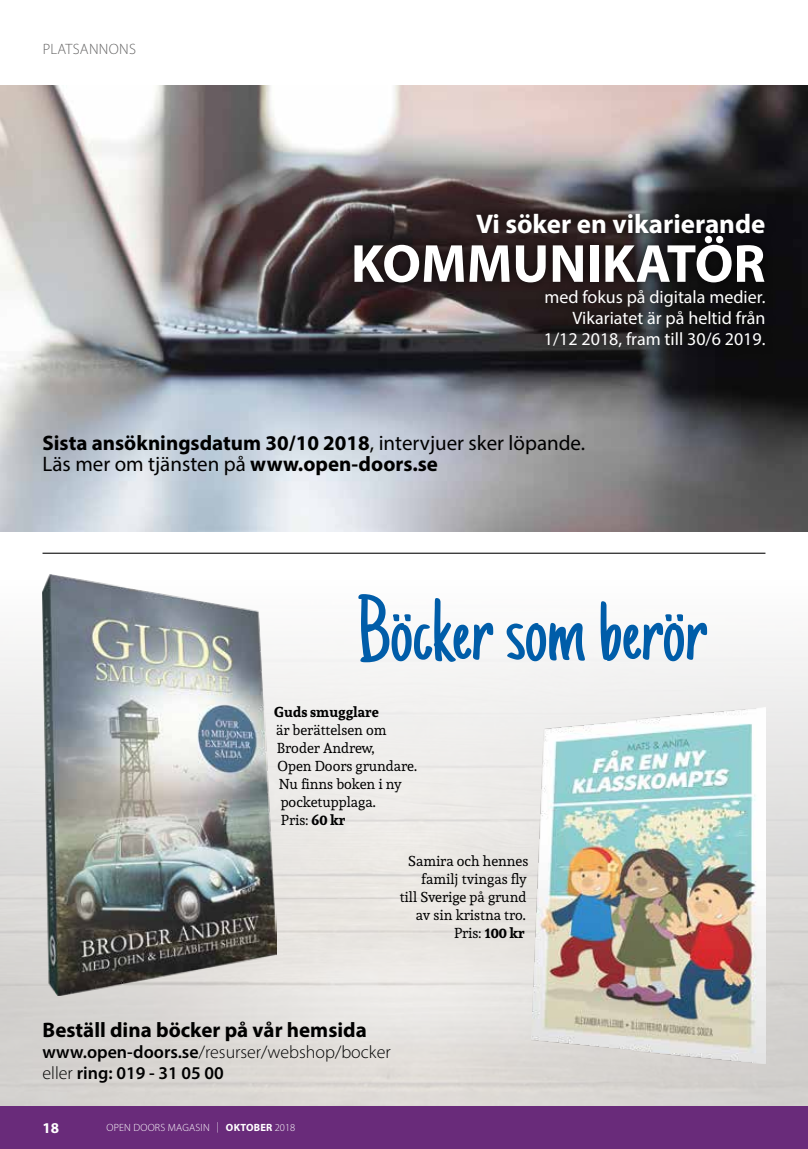
<style>
.page{position:relative;width:808px;height:1149px;background:#fff}
.page>*{position:absolute;margin:0;border:0;box-sizing:border-box;transform-origin:0 0}
.t1{font:90px "Just Another Hand";color:#005da9}
.t2{font:700 54px "Myriad Pro";color:#fff}
.t3{font:700 27px "Myriad Pro";color:#fff}
.t4{font:700 21px/21px "Myriad Pro";color:#000}
.t5{font:18px/21px "Myriad Pro";color:#fff;text-align:right}
.t6{font:600 18px/21px "Myriad Pro";color:#000}
.t7{font:300 15px "Myriad Pro";letter-spacing:.02em;color:#646363}
.t8{font:700 15px "Myriad Pro";color:#fff}
.t9{font:14.25px/18px "Andada";color:#000}
.t10{font:700 14.25px "Andada";color:#000}
.t11{font:300 10.5px "Myriad Pro";letter-spacing:.02em;color:#fff}
.s1{font-weight:400}
.s2{font-weight:700}
.s3{font-weight:300}
</style>
<div class="page">
<img style="left:0;top:590px;width:808px;height:516px">
<img style="left:43px;top:574px;width:233px;height:421px">
<img style="left:531px;top:707px;width:234px;height:356px">
<img style="left:0;top:85px;width:808px;height:446px">
<hr style="left:807px;top:893px;width:1px;height:208px;background:#d0d0d0">
<hr style="left:43px;top:552px;width:722px;height:1px;background:#000">
<div style="left:343px;top:203px;width:432px;height:154px;background:#000;opacity:.75"></div>
<div style="left:0;top:1106px;width:808px;height:42px;background:#692b7a"></div>
<p class="t7" style="left:43px;top:40px;width:95px">PLATSANNONS</p>
<h3 class="t3" style="left:476px;top:206px;width:291px">Vi söker en vikarierande</h3>
<h2 class="t2" style="left:351px;top:228px;width:416px">KOMMUNIKATÖR</h2>
<p class="t5" style="left:544px;top:286px;width:223px">med fokus på digitala medier.<br>Vikariatet är på heltid från<br>1/12 2018, fram till 30/6 2019.</p>
<h3 class="t4" style="left:43px;top:431px;width:544px">Sista ansökningsdatum 30/10 2018<span class="s1">, intervjuer sker löpande.<br>Läs mer om tjänsten på</span> www.open-doors.se</h3>
<h1 class="t1" style="left:356px;top:578px;width:352px">Böcker som berör</h1>
<p class="t10" style="left:274px;top:702px;width:106px">Guds smugglare</p>
<p class="t9" style="left:276px;top:720px;width:143px">är berättelsen om<br>Broder Andrew,<br>Open Doors grundare.<br>Nu finns boken i ny pocketupplaga.<br>Pris: <span class="s2">60 kr</span></p>
<p class="t9" style="left:400px;top:851px;width:130px;text-align:right">Samira och hennes familj tvingas fly<br>till Sverige på grund av sin kristna tro.<br>Pris: <span class="s2">100 kr</span></p>
<h3 class="t4" style="left:43px;top:1018px;width:326px">Beställ dina böcker på vår hemsida</h3>
<p class="t6" style="left:43px;top:1040px;width:350px">www.open-doors.se<span class="s3">/resurser/webshop/bocker eller</span> ring: 019 - 31 05 00</p>
<p class="t8" style="left:43px;top:1117px;width:18px">18</p>
<p class="t11" style="left:106px;top:1121px;width:190px">OPEN DOORS MAGASIN | <span class="s2">OKTOBER</span> 2018</p>
</div>
